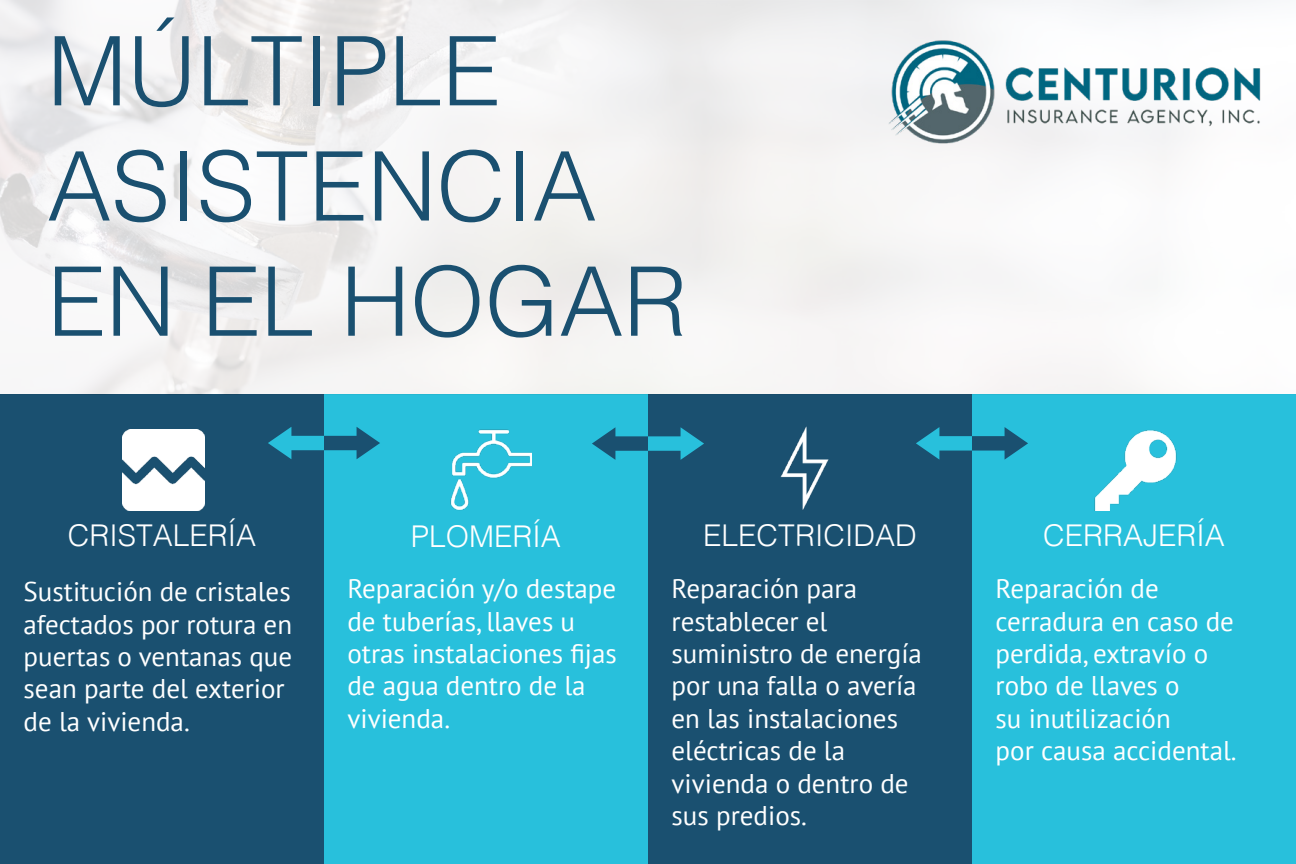
<style>
.page{position:relative;width:1296px;height:864px;background:#fff}
.page>*{position:absolute;margin:0;border:0;box-sizing:border-box;transform-origin:0 0}
.Slogan{font:300 96px/115.2px "Helvetica";color:#1a5070}
.Subtitle{font:300 30px "Helvetica";color:#fff}
.Text{font:27px/32.4px "PT Sans";color:#fff}
</style>
<div class="page">
<svg style="left:0;top:0;width:1238px;height:394px;fill:#f5f4f4"></svg>
<div style="left:648px;top:394px;width:324px;height:470px;background:#1a5070"></div>
<div style="left:0;top:394px;width:324px;height:470px;background:#1a5070"></div>
<div style="left:972px;top:394px;width:324px;height:470px;background:#28c0dc"></div>
<div style="left:324px;top:394px;width:324px;height:470px;background:#28c0dc"></div>
<svg style="left:268px;top:427px;width:112px;height:32px"></svg>
<svg style="left:592px;top:427px;width:112px;height:33px"></svg>
<svg style="left:916px;top:427px;width:112px;height:33px"></svg>
<img style="left:450px;top:429px;width:81px;height:81px">
<img style="left:780px;top:426px;width:49px;height:84px">
<img style="left:1094px;top:430px;width:83px;height:81px">
<img style="left:123px;top:429px;width:82px;height:82px">
<img style="left:882px;top:30px;width:379px;height:128px">
<p class="Slogan" style="left:47px;top:7px;width:551px">MÚLTIPLE<br>ASISTENCIA</p>
<p class="Slogan" style="left:47px;top:237px;width:642px">EN EL HOGAR</p>
<p class="Subtitle" style="left:68px;top:510px;width:190px">CRISTALERÍA</p>
<p class="Subtitle" style="left:411px;top:511px;width:152px">PLOMERÍA</p>
<p class="Subtitle" style="left:703px;top:510px;width:215px">ELECTRICIDAD</p>
<p class="Subtitle" style="left:1043px;top:510px;width:183px">CERRAJERÍA</p>
<p class="Text" style="left:24px;top:575px;width:270px">Sustitución de cristales afectados por rotura en puertas o ventanas que sean parte del exterior de la vivienda.</p>
<p class="Text" style="left:347px;top:572px;width:271px">Reparación y/o destape de tuberías, llaves u otras instalaciones fijas de agua dentro de la vivienda.</p>
<p class="Text" style="left:672px;top:572px;width:187px">Reparación para</p>
<p class="Text" style="left:996px;top:572px;width:165px">Reparación de</p>
<p class="Text" style="left:996px;top:604px;width:240px">cerradura en caso de perdida, extravío o</p>
<p class="Text" style="left:996px;top:669px;width:186px">robo de llaves o</p>
<p class="Text" style="left:996px;top:702px;width:177px">su inutilización</p>
<p class="Text" style="left:996px;top:734px;width:243px">por causa accidental.</p>
<p class="Text" style="left:672px;top:604px;width:157px">restablecer el</p>
<p class="Text" style="left:672px;top:637px;width:252px">suministro de energía por una falla o avería en las instalaciones eléctricas de la</p>
<p class="Text" style="left:672px;top:766px;width:239px">vivienda o dentro de sus predios.</p>
</div>
